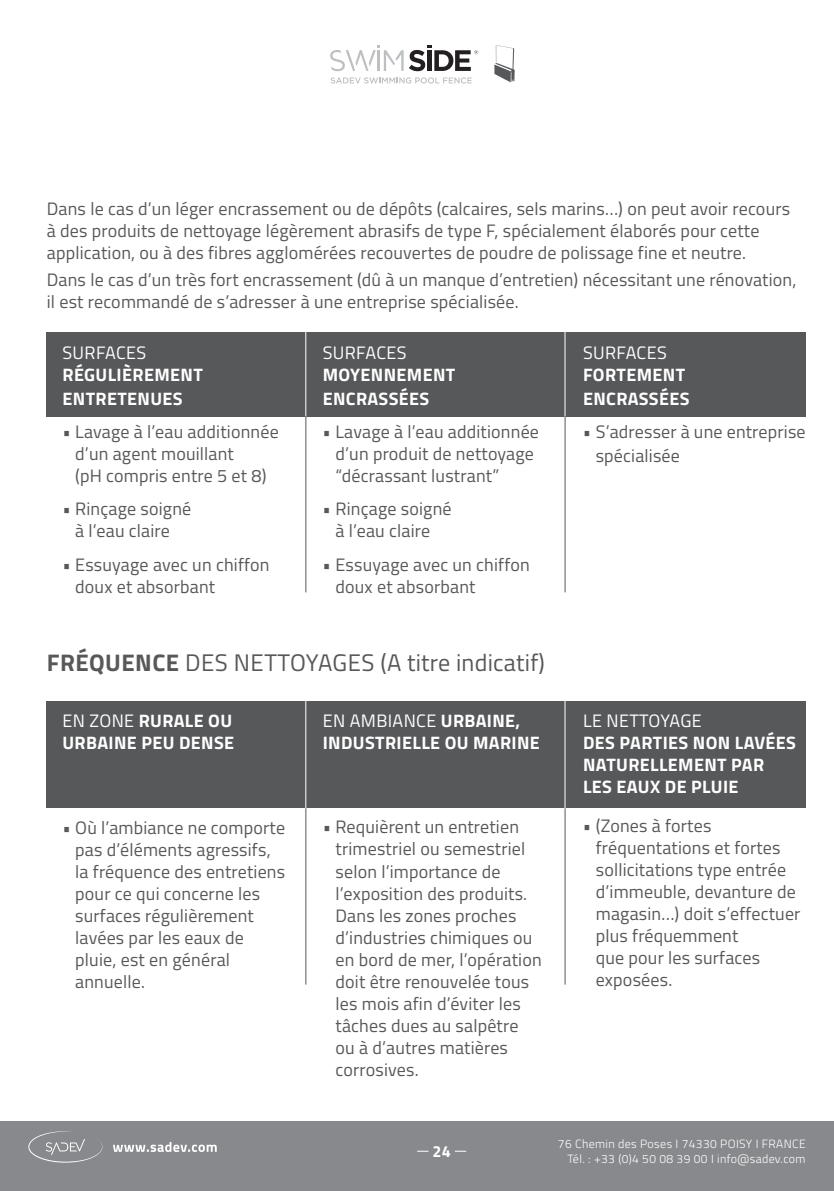
<style>
.page{position:relative;width:834px;height:1191px;background:#fff}
.page>*{position:absolute;margin:0;border:0;box-sizing:border-box;transform-origin:0 0}
.t1{font:24px "Titillium Web";letter-spacing:.01em;color:#57585a}
.t2{font:18px/22px "Titillium Web";letter-spacing:.01em;color:#57585a}
.t3{font:700 18px/22px "Titillium Web";letter-spacing:.02em;color:#fff}
.t4{font:18px "Titillium Web";letter-spacing:.02em;color:#fff}
.t5{font:700 16px "Titillium Web";color:#fff}
.t6{font:300 12px/14.4px "Titillium Web";letter-spacing:.03em;color:#fff;text-align:right}
.s1{font-weight:700}
.s2{font-weight:400}
</style>
<div class="page">
<div style="left:0;top:1121px;width:833px;height:70px;background:#87898c"></div>
<svg style="left:28px;top:1131px;width:74px;height:31px"></svg>
<svg style="left:113px;top:1142px;width:104px;height:10px"></svg>
<svg style="left:494px;top:45px;width:21px;height:37px"></svg>
<svg style="left:330px;top:77px;width:141px;height:7px"></svg>
<svg style="left:330px;top:45px;width:73px;height:26px"></svg>
<svg style="left:409px;top:45px;width:69px;height:26px"></svg>
<div style="left:46px;top:333px;width:759px;height:84px;background:#57585a"></div>
<div style="left:46px;top:701px;width:759px;height:107px;background:#57585a"></div>
<hr style="left:305px;top:329px;width:1px;height:88px;background:#fff">
<hr style="left:305px;top:698px;width:1px;height:110px;background:#fff">
<hr style="left:564px;top:329px;width:1px;height:88px;background:#fff">
<hr style="left:564px;top:698px;width:1px;height:110px;background:#fff">
<hr style="left:305px;top:416px;width:1px;height:176px;background:#57585a">
<hr style="left:305px;top:808px;width:1px;height:176px;background:#57585a">
<hr style="left:564px;top:416px;width:1px;height:176px;background:#57585a">
<hr style="left:564px;top:808px;width:1px;height:176px;background:#57585a">
<p class="t2" style="left:47px;top:197px;width:744px">Dans le cas d’un léger encrassement ou de dépôts (calcaires, sels marins…) on peut avoir recours à des produits de nettoyage légèrement abrasifs de type F, spécialement élaborés pour cette application, ou à des fibres agglomérées recouvertes de poudre de polissage fine et neutre.</p>
<p class="t2" style="left:47px;top:269px;width:751px">Dans le cas d’un très fort encrassement (dû à un manque d’entretien) nécessitant une rénovation, il est recommandé de s’adresser à une entreprise spécialisée.</p>
<p class="t4" style="left:62px;top:342px;width:85px">SURFACES</p>
<p class="t3" style="left:62px;top:362px;width:142px;line-height:24px">RÉGULIÈREMENT<br>ENTRETENUES</p>
<p class="t2" style="left:75px;top:421px;width:205px;text-indent:-13px">• Lavage à l’eau additionnée d’un agent mouillant<br>(pH compris entre 5 et 8)</p>
<p class="t2" style="left:62px;top:498px;width:130px;text-align:center">• Rinçage soigné à l’eau claire</p>
<p class="t2" style="left:75px;top:553px;width:196px;text-indent:-13px">• Essuyage avec un chiffon doux et absorbant</p>
<p class="t4" style="left:583px;top:342px;width:85px">SURFACES</p>
<p class="t3" style="left:583px;top:362px;width:108px;line-height:24px">FORTEMENT<br>ENCRASSÉES</p>
<p class="t2" style="left:595px;top:419px;width:211px;line-height:24px;text-indent:-13px">• S’adresser à une entreprise spécialisée</p>
<p class="t4" style="left:323px;top:342px;width:85px">SURFACES</p>
<p class="t3" style="left:323px;top:362px;width:134px;line-height:24px">MOYENNEMENT<br>ENCRASSÉES</p>
<p class="t2" style="left:335px;top:420px;width:205px;text-indent:-13px">• Lavage à l’eau additionnée d’un produit de nettoyage “décrassant lustrant”</p>
<p class="t2" style="left:322px;top:498px;width:130px;text-align:center">• Rinçage soigné à l’eau claire</p>
<p class="t2" style="left:335px;top:553px;width:196px;text-indent:-13px">• Essuyage avec un chiffon doux et absorbant</p>
<h1 class="t1" style="left:47px;top:648px;width:499px"><span class="s1">FRÉQUENCE</span> DES NETTOYAGES (A titre indicatif)</h1>
<p class="t3" style="left:62px;top:709px;width:173px"><span class="s2">EN ZONE</span> RURALE OU<br>URBAINE PEU DENSE</p>
<p class="t2" style="left:75px;top:816px;width:211px;text-indent:-13px">• Où l’ambiance ne comporte pas d’éléments agressifs, la fréquence des entretiens pour ce qui concerne les surfaces régulièrement lavées par les eaux de pluie, est en général annuelle.</p>
<p class="t3" style="left:323px;top:709px;width:219px"><span class="s2">EN AMBIANCE</span> URBAINE,<br>INDUSTRIELLE OU MARINE</p>
<p class="t2" style="left:335px;top:816px;width:208px;text-indent:-13px">• Requièrent un entretien trimestriel ou semestriel selon l’importance de l’exposition des produits.<br>Dans les zones proches d’industries chimiques ou en bord de mer, l’opération doit être renouvelée tous les mois afin d’éviter les tâches dues au salpêtre ou à d’autres matières corrosives.</p>
<p class="t4" style="left:583px;top:710px;width:120px">LE NETTOYAGE</p>
<p class="t3" style="left:583px;top:731px;width:214px">DES PARTIES NON LAVÉES<br>NATURELLEMENT PAR<br>LES EAUX DE PLUIE</p>
<p class="t2" style="left:595px;top:815px;width:206px;text-indent:-13px">• (Zones à fortes fréquentations et fortes sollicitations type entrée d’immeuble, devanture de magasin…) doit s’effectuer plus fréquemment<br>que pour les surfaces exposées.</p>
<p class="t5" style="left:432px;top:1141px;width:20px">24</p>
<p class="t6" style="left:558px;top:1137px;width:249px">76 Chemin des Poses I 74330 POISY I FRANCE<br>Tél. : +33 (0)4 50 08 39 00 I info@sadev.com</p>
</div>
